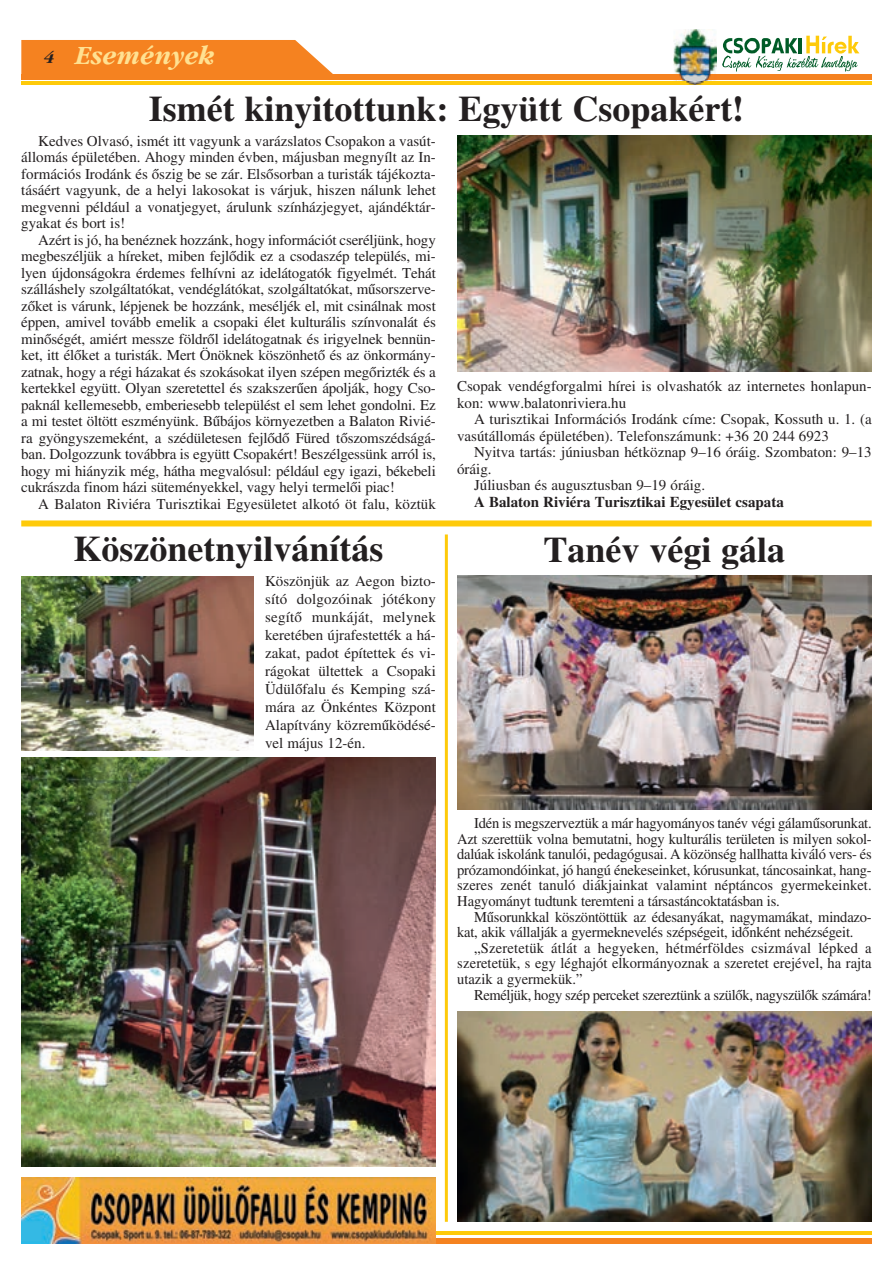
<style>
.page{position:relative;width:893px;height:1263px;background:#fff}
.page>*{position:absolute;margin:0;border:0;box-sizing:border-box;transform-origin:0 0}
.t1{font:36px "Hu Times Bold";color:#231f20}
.t2{font:italic 27px "Garamond HU Bold";letter-spacing:.01em;color:#ffe192;scale:.95 1}
.t3{font:15px/16.5px "Hu Times Roman";color:#231f20;text-align:justify}
.t4{font:15px "Hu Times Roman";letter-spacing:-.025em;color:#231f20}
.t5{font:15px "Hu Times Bold";color:#231f20}
.s1{font-size:18px;color:#231f20}
</style>
<div class="page">
<hr style="left:21px;top:82px;width:851px;height:3px;background:#feca0a">
<div style="left:21px;top:74px;width:851px;height:5px;background:#f58220"></div>
<div style="left:21px;top:40px;width:312px;height:34px;background:#f58220"></div>
<svg style="left:722px;top:36px;width:137px;height:36px"></svg>
<img style="left:674px;top:29px;width:43px;height:53px">
<img style="left:686px;top:82px;width:18px;height:3px">
<img style="left:674px;top:74px;width:43px;height:5px">
<div style="left:21px;top:1238px;width:851px;height:5px;background:#f58220"></div>
<hr style="left:21px;top:1231px;width:851px;height:3px;background:#feca0a">
<img style="left:21px;top:1178px;width:415px;height:65px">
<img style="left:457px;top:136px;width:415px;height:236px">
<div style="left:21px;top:520px;width:851px;height:6px;background:#feca0a"></div>
<hr style="left:445px;top:534px;width:3px;height:688px;background:#feca0a">
<img style="left:21px;top:577px;width:232px;height:173px">
<img style="left:21px;top:757px;width:415px;height:410px">
<img style="left:457px;top:1011px;width:415px;height:211px">
<img style="left:457px;top:575px;width:415px;height:235px">
<h2 class="t2" style="left:44px;top:45px;width:181px"><span class="s1">4</span> Események</h2>
<h1 class="t1" style="left:149px;top:96px;width:597px">Ismét kinyitottunk: Együtt Csopakért!</h1>
<p class="t3" style="left:21px;top:134px;width:416px;text-indent:17px">Kedves Olvasó, ismét itt vagyunk a varázslatos Csopakon a vasút&shy;állomás épületében. Ahogy minden évben, májusban megnyílt az In&shy;formációs Irodánk és õszig be se zár. Elsõsorban a turisták tájékozta&shy;tásáért vagyunk, de a helyi lakosokat is várjuk, hiszen nálunk lehet megvenni például a vonatjegyet, árulunk színházjegyet, ajándéktár&shy;gyakat és bort is!</p>
<p class="t3" style="left:21px;top:233px;width:416px;text-indent:17px">Azért is jó, ha benéznek hozzánk, hogy információt cseréljünk, hogy megbeszéljük a híreket, miben fejlõdik ez a csodaszép település, mi&shy;lyen újdonságokra érdemes felhívni az idelátogatók figyelmét. Tehát szálláshely szolgáltatókat, vendéglátókat, szolgáltatókat, mûsorszerve&shy;zõket is várunk, lépjenek be hozzánk, meséljék el, mit csinálnak most éppen, amivel tovább emelik a csopaki élet kulturális színvonalát és minõségét, amiért messze földrõl idelátogatnak és irigyelnek bennün&shy;ket, itt élõket a turisták. Mert Önöknek köszönhetõ és az önkormány&shy;zatnak, hogy a régi házakat és szokásokat ilyen szépen megõrizték és a kertekkel együtt. Olyan szeretettel és szakszerûen ápolják, hogy Cso&shy;paknál kellemesebb, emberiesebb települést el sem lehet gondolni. Ez a mi testet öltött eszményünk. Bûbájos környezetben a Balaton Rivié&shy;ra gyöngyszemeként, a szédületesen fejlõdõ Füred tõszomszédságá&shy;ban. Dolgozzunk továbbra is együtt Csopakért! Beszélgessünk arról is, hogy mi hiányzik még, hátha megvalósul: például egy igazi, békebeli cukrászda finom házi süteményekkel, vagy helyi termelõi piac!</p>
<p class="t3" style="left:38px;top:497px;width:399px">A Balaton Riviéra Turisztikai Egyesületet alkotó öt falu, köztük</p>
<p class="t3" style="left:457px;top:379px;width:416px">Csopak vendégforgalmi hírei is olvashatók az internetes honlapun&shy;kon: www.balatonriviera.hu</p>
<p class="t3" style="left:457px;top:412px;width:416px;text-indent:17px">A turisztikai Információs Irodánk címe: Csopak, Kossuth u. 1. (a vasútállomás épületében). Telefonszámunk: +36 20 244 6923</p>
<p class="t3" style="left:474px;top:445px;width:399px">Nyitva tartás: júniusban hétköznap 9–16 óráig. Szombaton: 9–13</p>
<p class="t3" style="left:457px;top:462px;width:36px">óráig.</p>
<p class="t3" style="left:474px;top:478px;width:233px">Júliusban és augusztusban 9–19 óráig.</p>
<p class="t5" style="left:474px;top:496px;width:311px">A Balaton Riviéra Turisztikai Egyesület csapata</p>
<h1 class="t1" style="left:74px;top:536px;width:311px">Köszönetnyilvánítás</h1>
<p class="t3" style="left:265px;top:574px;width:172px;line-height:18px">Köszönjük az Aegon bizto&shy;sító dolgozóinak jótékony segítõ munkáját, melynek keretében újrafestették a há&shy;zakat, padot építettek és vi&shy;rágokat ültettek a Csopaki Üdülõfalu és Kemping szá&shy;mára az Önkéntes Központ Alapítvány közremûködésé&shy;vel május 12-én.</p>
<h1 class="t1" style="left:543px;top:537px;width:243px">Tanév végi gála</h1>
<p class="t3" style="left:457px;top:817px;width:416px;line-height:15.6px;text-indent:17px">Idén is megszerveztük a már hagyományos tanév végi gálamûsorunkat.<br>Azt szerettük volna bemutatni, hogy kulturális területen is milyen sokol&shy;dalúak iskolánk tanulói, pedagógusai. A közönség hallhatta kiváló vers- és prózamondóinkat, jó hangú énekeseinket, kórusunkat, táncosainkat, hang&shy;szeres zenét tanuló diákjainkat valamint néptáncos gyermekeinket.<br>Hagyományt tudtunk teremteni a társastáncoktatásban is.</p>
<p class="t3" style="left:457px;top:910px;width:416px;line-height:15.6px;text-indent:17px">Mûsorunkkal köszöntöttük az édesanyákat, nagymamákat, mindazo&shy;kat, akik vállalják a gyermeknevelés szépségeit, idõnként nehézségeit.</p>
<p class="t3" style="left:457px;top:941px;width:416px;line-height:15.6px;text-indent:17px">„Szeretetük átlát a hegyeken, hétmérföldes csizmával lépked a szeretetük, s egy léghajót elkormányoznak a szeretet erejével, ha rajta utazik a gyermekük.”</p>
<p class="t4" style="left:474px;top:989px;width:399px">Reméljük, hogy szép perceket szereztünk a szülõk, nagyszülõk számára!</p>
</div>
